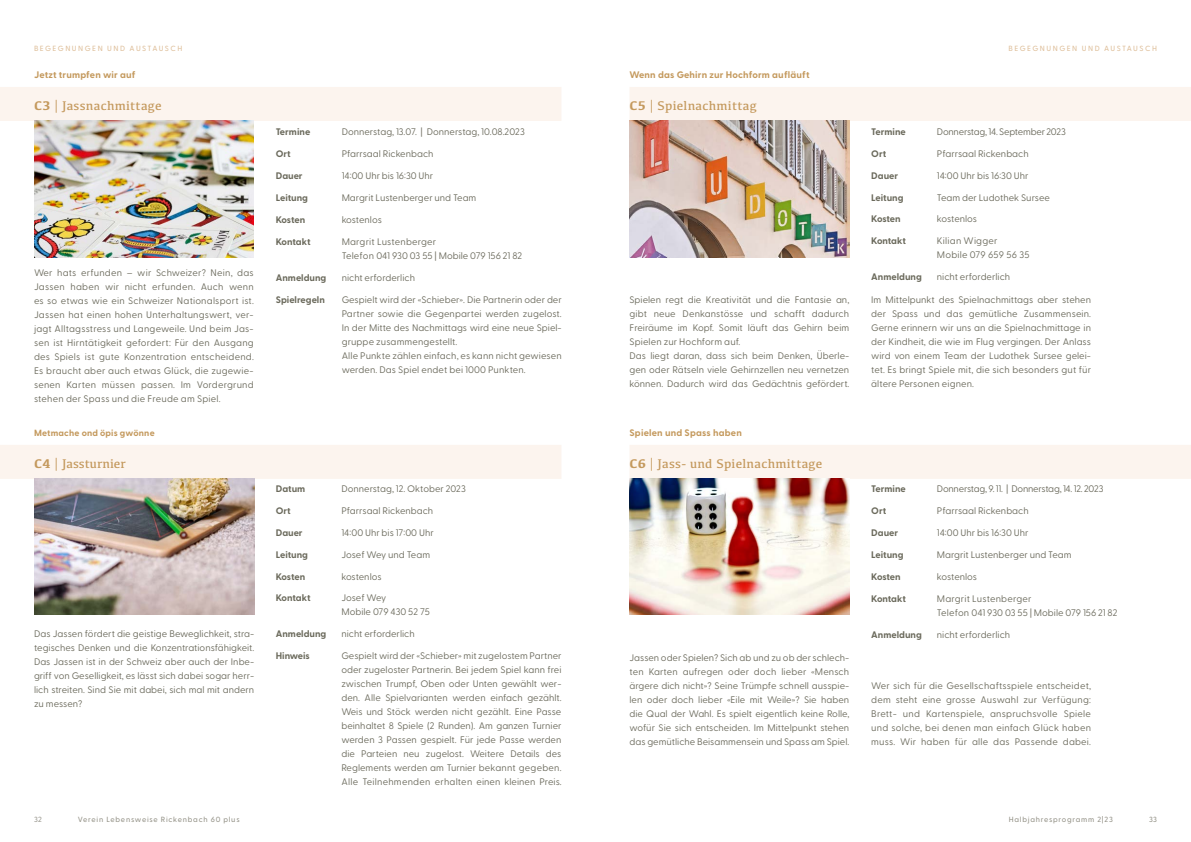
<style>
.page{position:relative;width:1191px;height:842px;background:#fff}
.page>*{position:absolute;margin:0;border:0;box-sizing:border-box;transform-origin:0 0}
.t1{font:13px "Kefa";letter-spacing:.02em;color:#c4995d}
.t2{font:13px "Kefa";color:#c4995d}
.t3{font:9.5px/14px "Greycliff CF";color:#6b6a5c;text-align:justify}
.t4{font:9.5px/14px "Greycliff CF";letter-spacing:.02em;color:#6b6a5c}
.t5{font:700 9.5px "Greycliff CF";color:#6b6a5c}
.t6{font:700 9.5px "Greycliff CF";letter-spacing:.02em;color:#c4995d}
.t7{font:9.5px "Greycliff CF";letter-spacing:-.025em;color:#6b6a5c}
.t8{font:700 9px "Greycliff CF";letter-spacing:.02em;color:#c4995d}
.t9{font:500 7.5px "Greycliff CF";letter-spacing:.1em;color:#949287}
.t10{font:500 7.5px "Greycliff CF";letter-spacing:.2em;color:#dfc09c}
.t11{font:500 7.5px "Greycliff CF";color:#9a988f}
.s1{font-weight:700}
</style>
<div class="page">
<div style="left:0;top:87px;width:561px;height:34px;background:#fcf4ee"></div>
<img style="left:34px;top:121px;width:220px;height:136px">
<div style="left:0;top:445px;width:561px;height:34px;background:#fcf4ee"></div>
<img style="left:34px;top:479px;width:220px;height:136px">
<div style="left:629px;top:87px;width:562px;height:34px;background:#fcf4ee"></div>
<img style="left:629px;top:121px;width:220px;height:136px">
<div style="left:629px;top:445px;width:562px;height:34px;background:#fcf4ee"></div>
<img style="left:629px;top:479px;width:220px;height:136px">
<p class="t10" style="left:34px;top:43px;width:150px">BEGEGNUNGEN UND AUSTAUSCH</p>
<p class="t10" style="left:1008px;top:43px;width:150px">BEGEGNUNGEN UND AUSTAUSCH</p>
<p class="t6" style="left:34px;top:68px;width:103px">Jetzt trumpfen wir auf</p>
<p class="t1" style="left:34px;top:97px;width:129px"><span class="s1">C3</span> | Jassnachmittage</p>
<p class="t3" style="left:34px;top:265px;width:221px">Wer hats erfunden – wir Schweizer? Nein, das Jassen haben wir nicht erfunden. Auch wenn es so etwas wie ein Schweizer Nationalsport ist.</p>
<p class="t3" style="left:34px;top:307px;width:221px">Jassen hat einen hohen Unterhaltungswert, ver&shy;jagt Alltagsstress und Langeweile. Und beim Jas&shy;sen ist Hirntätigkeit gefordert: Für den Ausgang des Spiels ist gute Konzentration entscheidend.</p>
<p class="t4" style="left:34px;top:363px;width:221px">Es braucht aber auch etwas Glück, die zugewie&shy;senen Karten müssen passen. Im Vordergrund</p>
<p class="t4" style="left:34px;top:391px;width:188px">stehen der Spass und die Freude am Spiel.</p>
<p class="t8" style="left:34px;top:426px;width:122px">Metmache ond öpis gwönne</p>
<p class="t2" style="left:34px;top:455px;width:93px"><span class="s1">C4</span> | Jassturnier</p>
<p class="t3" style="left:34px;top:626px;width:222px">Das Jassen fördert die geistige Beweglichkeit, stra&shy;tegisches Denken und die Konzentrationsfähigkeit.<br>Das Jassen ist in der Schweiz aber auch der Inbe&shy;griff von Geselligkeit, es lässt sich dabei sogar herr&shy;lich streiten. Sind Sie mit dabei, sich mal mit andern zu messen?</p>
<p class="t5" style="left:276px;top:125px;width:36px">Termine</p>
<p class="t3" style="left:342px;top:124px;width:185px">Donnerstag, 13.07. | Donnerstag, 10.08.2023</p>
<p class="t5" style="left:276px;top:146px;width:17px">Ort</p>
<p class="t3" style="left:342px;top:146px;width:93px">Pfarrsaal Rickenbach</p>
<p class="t5" style="left:276px;top:168px;width:28px">Dauer</p>
<p class="t3" style="left:342px;top:168px;width:93px">14:00 Uhr bis 16:30 Uhr</p>
<p class="t5" style="left:276px;top:190px;width:34px">Leitung</p>
<p class="t3" style="left:342px;top:189px;width:136px">Margrit Lustenberger und Team</p>
<p class="t5" style="left:276px;top:213px;width:31px">Kosten</p>
<p class="t3" style="left:342px;top:212px;width:42px">kostenlos</p>
<p class="t5" style="left:276px;top:234px;width:36px">Kontakt</p>
<p class="t4" style="left:342px;top:234px;width:96px">Margrit Lustenberger</p>
<p class="t3" style="left:342px;top:248px;width:182px">Telefon 041 930 03 55 | Mobile 079 156 21 82</p>
<p class="t5" style="left:276px;top:270px;width:52px">Anmeldung</p>
<p class="t3" style="left:342px;top:270px;width:75px">nicht erforderlich</p>
<p class="t5" style="left:276px;top:292px;width:51px">Spielregeln</p>
<p class="t3" style="left:342px;top:291px;width:222px">Gespielt wird der «Schieber». Die Partnerin oder der Partner sowie die Gegenpartei werden zugelost.<br>In der Mitte des Nachmittags wird eine neue Spiel&shy;gruppe zusammengestellt.</p>
<p class="t3" style="left:342px;top:347px;width:221px">Alle Punkte zählen einfach, es kann nicht gewiesen werden. Das Spiel endet bei 1000 Punkten.</p>
<p class="t5" style="left:276px;top:482px;width:31px">Datum</p>
<p class="t3" style="left:341px;top:481px;width:126px">Donnerstag, 12. Oktober 2023</p>
<p class="t5" style="left:276px;top:504px;width:17px">Ort</p>
<p class="t3" style="left:341px;top:503px;width:93px">Pfarrsaal Rickenbach</p>
<p class="t5" style="left:276px;top:525px;width:28px">Dauer</p>
<p class="t3" style="left:341px;top:525px;width:94px">14:00 Uhr bis 17:00 Uhr</p>
<p class="t5" style="left:276px;top:547px;width:34px">Leitung</p>
<p class="t3" style="left:341px;top:547px;width:90px">Josef Wey und Team</p>
<p class="t5" style="left:276px;top:569px;width:31px">Kosten</p>
<p class="t3" style="left:341px;top:568px;width:42px">kostenlos</p>
<p class="t5" style="left:276px;top:591px;width:36px">Kontakt</p>
<p class="t3" style="left:341px;top:590px;width:46px">Josef Wey</p>
<p class="t3" style="left:341px;top:604px;width:90px">Mobile 079 430 52 75</p>
<p class="t5" style="left:276px;top:626px;width:52px">Anmeldung</p>
<p class="t3" style="left:341px;top:626px;width:75px">nicht erforderlich</p>
<p class="t5" style="left:276px;top:648px;width:36px">Hinweis</p>
<p class="t3" style="left:341px;top:648px;width:222px">Gespielt wird der «Schieber» mit zugelostem Partner oder zugeloster Partnerin. Bei jedem Spiel kann frei zwischen Trumpf, Oben oder Unten gewählt wer&shy;den. Alle Spielvarianten werden einfach gezählt.</p>
<p class="t3" style="left:341px;top:704px;width:221px">Weis und Stöck werden nicht gezählt. Eine Passe</p>
<p class="t3" style="left:341px;top:718px;width:222px">beinhaltet 8 Spiele (2 Runden). Am ganzen Turnier</p>
<p class="t3" style="left:341px;top:732px;width:221px">werden 3 Passen gespielt. Für jede Passe werden</p>
<p class="t3" style="left:341px;top:746px;width:221px">die Parteien neu zugelost. Weitere Details des</p>
<p class="t3" style="left:341px;top:760px;width:222px">Reglements werden am Turnier bekannt gegeben.</p>
<p class="t4" style="left:341px;top:774px;width:222px">Alle Teilnehmenden erhalten einen kleinen Preis.</p>
<p class="t6" style="left:629px;top:68px;width:181px">Wenn das Gehirn zur Hochform aufläuft</p>
<p class="t1" style="left:629px;top:97px;width:129px"><span class="s1">C5</span> | Spielnachmittag</p>
<p class="t3" style="left:629px;top:292px;width:221px">Spielen regt die Kreativität und die Fantasie an, gibt neue Denkanstösse und schafft dadurch</p>
<p class="t3" style="left:629px;top:320px;width:221px">Freiräume im Kopf. Somit läuft das Gehirn beim</p>
<p class="t3" style="left:629px;top:334px;width:112px">Spielen zur Hochform auf.</p>
<p class="t3" style="left:629px;top:348px;width:221px">Das liegt daran, dass sich beim Denken, Überle&shy;gen oder Rätseln viele Gehirnzellen neu vernetzen können. Dadurch wird das Gedächtnis gefördert.</p>
<p class="t6" style="left:629px;top:426px;width:114px">Spielen und Spass haben</p>
<p class="t1" style="left:629px;top:455px;width:194px"><span class="s1">C6</span> | Jass- und Spielnachmittage</p>
<p class="t3" style="left:629px;top:650px;width:221px">Jassen oder Spielen? Sich ab und zu ob der schlech&shy;ten Karten aufregen oder doch lieber «Mensch</p>
<p class="t3" style="left:629px;top:678px;width:221px">ärgere dich nicht»? Seine Trümpfe schnell ausspie&shy;len oder doch lieber «Eile mit Weile»? Sie haben die Qual der Wahl. Es spielt eigentlich keine Rolle,</p>
<p class="t3" style="left:629px;top:720px;width:221px">wofür Sie sich entscheiden. Im Mittelpunkt stehen das gemütliche Beisammensein und Spass am Spiel.</p>
<p class="t5" style="left:871px;top:125px;width:36px">Termine</p>
<p class="t7" style="left:937px;top:125px;width:130px">Donnerstag, 14. September 2023</p>
<p class="t5" style="left:871px;top:146px;width:17px">Ort</p>
<p class="t3" style="left:937px;top:146px;width:93px">Pfarrsaal Rickenbach</p>
<p class="t5" style="left:871px;top:168px;width:28px">Dauer</p>
<p class="t3" style="left:937px;top:168px;width:93px">14:00 Uhr bis 16:30 Uhr</p>
<p class="t5" style="left:871px;top:190px;width:34px">Leitung</p>
<p class="t3" style="left:937px;top:189px;width:115px">Team der Ludothek Sursee</p>
<p class="t5" style="left:871px;top:212px;width:31px">Kosten</p>
<p class="t3" style="left:937px;top:211px;width:42px">kostenlos</p>
<p class="t5" style="left:871px;top:233px;width:36px">Kontakt</p>
<p class="t4" style="left:937px;top:233px;width:62px">Kilian Wigger</p>
<p class="t4" style="left:937px;top:247px;width:94px">Mobile 079 659 56 35</p>
<p class="t5" style="left:871px;top:269px;width:52px">Anmeldung</p>
<p class="t3" style="left:937px;top:269px;width:75px">nicht erforderlich</p>
<p class="t3" style="left:871px;top:292px;width:221px">Im Mittelpunkt des Spielnachmittags aber stehen der Spass und das gemütliche Zusammensein.</p>
<p class="t3" style="left:871px;top:320px;width:221px">Gerne erinnern wir uns an die Spielnachmittage in der Kindheit, die wie im Flug vergingen. Der Anlass wird von einem Team der Ludothek Sursee gelei&shy;tet. Es bringt Spiele mit, die sich besonders gut für</p>
<p class="t3" style="left:871px;top:376px;width:104px">ältere Personen eignen.</p>
<p class="t5" style="left:871px;top:482px;width:36px">Termine</p>
<p class="t7" style="left:937px;top:482px;width:168px">Donnerstag, 9. 11. | Donnerstag, 14. 12. 2023</p>
<p class="t5" style="left:871px;top:504px;width:17px">Ort</p>
<p class="t3" style="left:937px;top:503px;width:93px">Pfarrsaal Rickenbach</p>
<p class="t5" style="left:871px;top:525px;width:28px">Dauer</p>
<p class="t3" style="left:937px;top:525px;width:93px">14:00 Uhr bis 16:30 Uhr</p>
<p class="t5" style="left:871px;top:547px;width:34px">Leitung</p>
<p class="t3" style="left:937px;top:547px;width:136px">Margrit Lustenberger und Team</p>
<p class="t5" style="left:871px;top:570px;width:31px">Kosten</p>
<p class="t3" style="left:937px;top:569px;width:42px">kostenlos</p>
<p class="t5" style="left:871px;top:592px;width:36px">Kontakt</p>
<p class="t4" style="left:937px;top:591px;width:96px">Margrit Lustenberger</p>
<p class="t3" style="left:937px;top:605px;width:182px">Telefon 041 930 03 55 | Mobile 079 156 21 82</p>
<p class="t5" style="left:871px;top:627px;width:52px">Anmeldung</p>
<p class="t3" style="left:937px;top:627px;width:75px">nicht erforderlich</p>
<p class="t3" style="left:871px;top:678px;width:221px">Wer sich für die Gesellschaftsspiele entscheidet, dem steht eine grosse Auswahl zur Verfügung:<br>Brett- und Kartenspiele, anspruchsvolle Spiele und solche, bei denen man einfach Glück haben muss. Wir haben für alle das Passende dabei.</p>
<p class="t11" style="left:34px;top:814px;width:9px">32</p>
<p class="t9" style="left:78px;top:814px;width:163px">Verein Lebensweise Rickenbach 60 plus</p>
<p class="t9" style="left:1008px;top:814px;width:106px">Halbjahresprogramm 2|23</p>
<p class="t9" style="left:1149px;top:814px;width:9px">33</p>
</div>
